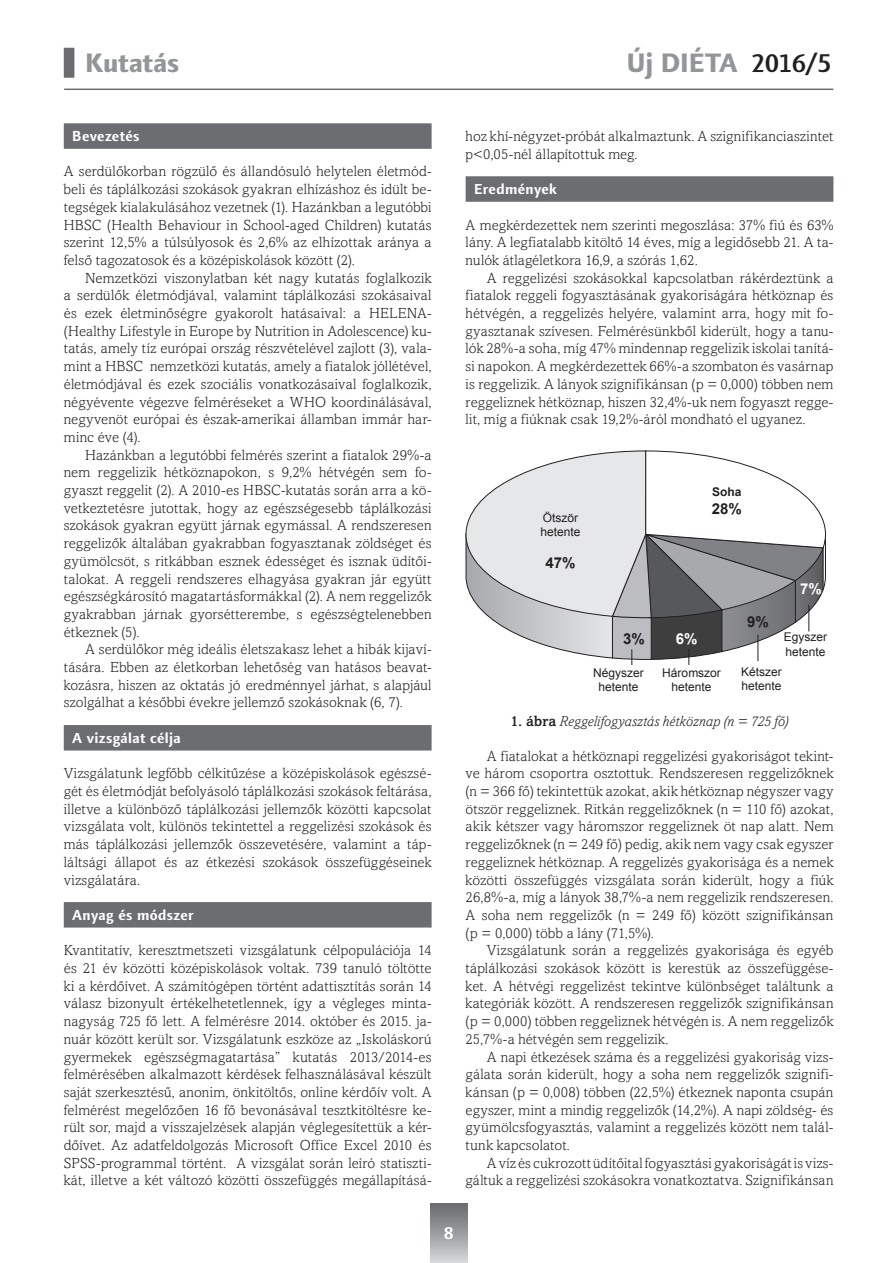
<style>
.page{position:relative;width:893px;height:1263px;background:#fff}
.page>*{position:absolute;margin:0;border:0;box-sizing:border-box;transform-origin:0 0}
.t1{font:800 27px "Finnegan";letter-spacing:-.005em;color:#939598}
.t2{font:700 18px "Finnegan";color:#fff}
.t3{font:700 15px "Arial";color:#231f20}
.t4{font:700 15px "Arial";color:#fff}
.t5{font:300 14.7px/17.7px "Amasis";letter-spacing:.01em;color:#231f20;text-align:justify}
.t6{font:700 14.7px "Finnegan";letter-spacing:.025em;color:#fff}
.t7{font:italic 300 14.7px "Amasis";letter-spacing:.005em;color:#231f20}
.t8{font:12px/14.4px "Arial";color:#231f20}
.t9{font:700 12px "Arial";color:#231f20}
.s1{font-weight:500;color:#231f20}
.s2{font-weight:500;font-style:normal}
</style>
<div class="page">
<div style="left:430px;top:1203px;width:37px;height:60px;background:linear-gradient(to bottom,#65676b,#d4d5d7)"></div>
<hr style="left:64px;top:89px;width:769px;height:1px;background:#6c6d70">
<div style="left:64px;top:48px;width:10px;height:30px;background:#6c6d70"></div>
<div style="left:64px;top:123px;width:368px;height:26px;background:#6c6d70"></div>
<div style="left:64px;top:725px;width:368px;height:25px;background:#6c6d70"></div>
<div style="left:64px;top:902px;width:368px;height:25px;background:#6c6d70"></div>
<div style="left:466px;top:176px;width:367px;height:26px;background:#6c6d70"></div>
<svg style="left:465px;top:451px;width:361px;height:214px"></svg>
<h1 class="t1" style="left:85px;top:47px;width:96px">Kutatás</h1>
<h1 class="t1" style="left:627px;top:47px;width:207px">Új DIÉTA <span class="s1">2016/5</span></h1>
<p class="t6" style="left:72px;top:127px;width:69px">Bevezetés</p>
<p class="t5" style="left:64px;top:162px;width:369px">A serdülőkorban rögzülő és állandósuló helytelen életmód&shy;beli és táplálkozási szokások gyakran elhízáshoz és idült be&shy;tegségek kialakulásához vezetnek (1). Hazánkban a legutóbbi HBSC (Health Behaviour in School-aged Children) kutatás szerint 12,5% a túlsúlyosok és 2,6% az elhízottak aránya a felső tagozatosok és a középiskolások között (2).</p>
<p class="t5" style="left:64px;top:269px;width:369px;text-indent:21px">Nemzetközi viszonylatban két nagy kutatás foglalkozik a serdülők életmódjával, valamint táplálkozási szokásaival és ezek életminőségre gyakorolt hatásaival: a HELENA-(Healthy Lifestyle in Europe by Nutrition in Adolescence) ku&shy;tatás, amely tíz európai ország részvételével zajlott (3), vala&shy;mint a HBSC nemzetközi kutatás, amely a fiatalok jóllétével, életmódjával és ezek szociális vonatkozásaival foglalkozik, négyévente végezve felméréseket a WHO koordinálásával, negyvenöt európai és észak-amerikai államban immár har&shy;minc éve (4).</p>
<p class="t5" style="left:64px;top:446px;width:369px;text-indent:21px">Hazánkban a legutóbbi felmérés szerint a fiatalok 29%‑a nem reggelizik hétköznapokon, s 9,2% hétvégén sem fo&shy;gyaszt reggelit (2). A 2010-es HBSC-kutatás során arra a kö&shy;vetkeztetésre jutottak, hogy az egészségesebb táplálkozási szokások gyakran együtt járnak egymással. A rendszeresen reggelizők általában gyakrabban fogyasztanak zöldséget és gyümölcsöt, s ritkábban esznek édességet és isznak üdítői&shy;talokat. A reggeli rendszeres elhagyása gyakran jár együtt egészségkárosító magatartásformákkal (2). A nem reggelizők gyakrabban járnak gyorsétterembe, s egészségtelenebben étkeznek (5).</p>
<p class="t5" style="left:64px;top:640px;width:369px;text-indent:21px">A serdülőkor még ideális életszakasz lehet a hibák kijaví&shy;tására. Ebben az életkorban lehetőség van hatásos beavat&shy;kozásra, hiszen az oktatás jó eredménnyel járhat, s alapjául szolgálhat a későbbi évekre jellemző szokásoknak (6, 7).</p>
<p class="t6" style="left:72px;top:729px;width:110px">A vizsgálat célja</p>
<p class="t5" style="left:64px;top:764px;width:369px">Vizsgálatunk legfőbb célkitűzése a középiskolások egészsé&shy;gét és életmódját befolyásoló táplálkozási szokások feltárása, illetve a különböző táplálkozási jellemzők közötti kapcsolat vizsgálata volt, különös tekintettel a reggelizési szokások és más táplálkozási jellemzők összevetésére, valamint a táp&shy;láltsági állapot és az étkezési szokások összefüggéseinek vizsgálatára.</p>
<p class="t6" style="left:72px;top:906px;width:123px">Anyag és módszer</p>
<p class="t5" style="left:64px;top:941px;width:369px">Kvantitatív, keresztmetszeti vizsgálatunk célpopulációja 14 és 21 év közötti középiskolások voltak. 739 tanuló töltötte ki a kérdőívet. A számítógépen történt adattisztítás során 14 válasz bizonyult értékelhetetlennek, így a végleges minta&shy;nagyság 725 fő lett. A felmérésre 2014. október és 2015. ja&shy;nuár között került sor. Vizsgálatunk eszköze az „Iskoláskorú gyermekek egészségmagatartása” kutatás 2013/2014-es felmérésében alkalmazott kérdések felhasználásával készült saját szerkesztésű, anonim, önkitöltős, online kérdőív volt. A felmérést megelőzően 16 fő bevonásával tesztkitöltésre ke&shy;rült sor, majd a visszajelzések alapján véglegesítettük a kér&shy;dőívet. Az adatfeldolgozás Microsoft Office Excel 2010 és SPSS-programmal történt. A vizsgálat során leíró statiszti&shy;kát, illetve a két változó közötti összefüggés megállapításá-</p>
<p class="t5" style="left:466px;top:127px;width:369px">hoz khí-négyzet-próbát alkalmaztunk. A szignifikanciaszintet p&lt;0,05-nél állapítottuk meg.</p>
<p class="t6" style="left:474px;top:180px;width:84px">Eredmények</p>
<p class="t5" style="left:466px;top:216px;width:369px">A megkérdezettek nem szerinti megoszlása: 37% fiú és 63% lány. A legfiatalabb kitöltő 14 éves, míg a legidősebb 21. A ta&shy;nulók átlagéletkora 16,9, a szórás 1,62.</p>
<p class="t5" style="left:466px;top:269px;width:369px;text-indent:21px">A reggelizési szokásokkal kapcsolatban rákérdeztünk a fiatalok reggeli fogyasztásának gyakoriságára hétköznap és hétvégén, a reggelizés helyére, valamint arra, hogy mit fo&shy;gyasztanak szívesen. Felmérésünkből kiderült, hogy a tanu&shy;lók 28%-a soha, míg 47% mindennap reggelizik iskolai tanítá&shy;si napokon. A megkérdezettek 66%-a szombaton és vasárnap is reggelizik. A lányok szignifikánsan (p = 0,000) többen nem reggeliznek hétköznap, hiszen 32,4%-uk nem fogyaszt regge&shy;lit, míg a fiúknak csak 19,2%-áról mondható el ugyanez.</p>
<p class="t8" style="left:540px;top:511px;width:42px">Ötször hetente</p>
<p class="t3" style="left:545px;top:553px;width:32px">47%</p>
<p class="t9" style="left:712px;top:484px;width:31px">Soha</p>
<p class="t3" style="left:712px;top:499px;width:32px">28%</p>
<p class="t3" style="left:623px;top:629px;width:23px">3%</p>
<p class="t4" style="left:676px;top:629px;width:23px">6%</p>
<p class="t3" style="left:747px;top:612px;width:23px">9%</p>
<p class="t4" style="left:800px;top:579px;width:23px">7%</p>
<p class="t8" style="left:784px;top:630px;width:45px">Egyszer hetente</p>
<p class="t8" style="left:593px;top:666px;width:52px;text-align:center">Négyszer hetente</p>
<p class="t8" style="left:662px;top:666px;width:60px;text-align:center">Háromszor hetente</p>
<p class="t8" style="left:741px;top:665px;width:42px">Kétszer hetente</p>
<p class="t7" style="left:510px;top:712px;width:280px"><span class="s2">1. ábra</span> Reggelifogyasztás hétköznap (n = 725 fő)</p>
<p class="t5" style="left:466px;top:747px;width:369px;text-indent:21px">A fiatalokat a hétköznapi reggelizési gyakoriságot tekint&shy;ve három csoportra osztottuk. Rendszeresen reggelizőknek (n = 366 fő) tekintettük azokat, akik hétköznap négyszer vagy ötször reggeliznek. Ritkán reggelizőknek (n = 110 fő) azokat, akik kétszer vagy háromszor reggeliznek öt nap alatt. Nem reggelizőknek (n = 249 fő) pedig, akik nem vagy csak egyszer reggeliznek hétköznap. A reggelizés gyakorisága és a nemek közötti összefüggés vizsgálata során kiderült, hogy a fiúk 26,8%-a, míg a lányok 38,7%-a nem reggelizik rendszeresen.<br>A soha nem reggelizők (n = 249 fő) között szignifikánsan (p = 0,000) több a lány (71,5%).</p>
<p class="t5" style="left:466px;top:941px;width:369px;text-indent:21px">Vizsgálatunk során a reggelizés gyakorisága és egyéb táplálkozási szokások között is kerestük az összefüggése&shy;ket. A hétvégi reggelizést tekintve különbséget találtunk a kategóriák között. A rendszeresen reggelizők szignifikánsan (p = 0,000) többen reggeliznek hétvégén is. A nem reggelizők 25,7%-a hétvégén sem reggelizik.</p>
<p class="t5" style="left:466px;top:1047px;width:369px;text-indent:21px">A napi étkezések száma és a reggelizési gyakoriság vizs&shy;gálata során kiderült, hogy a soha nem reggelizők szignifi&shy;kánsan (p = 0,008) többen (22,5%) étkeznek naponta csupán egyszer, mint a mindig reggelizők (14,2%). A napi zöldség- és gyümölcsfogyasztás, valamint a reggelizés között nem talál&shy;tunk kapcsolatot.</p>
<p class="t5" style="left:466px;top:1154px;width:369px;text-align:right">A víz és cukrozott üdítőital fogyasztási gyakoriságát is vizs&shy;gáltuk a reggelizési szokásokra vonatkoztatva. Szignifikánsan</p>
<p class="t2" style="left:444px;top:1222px;width:11px">8</p>
</div>
